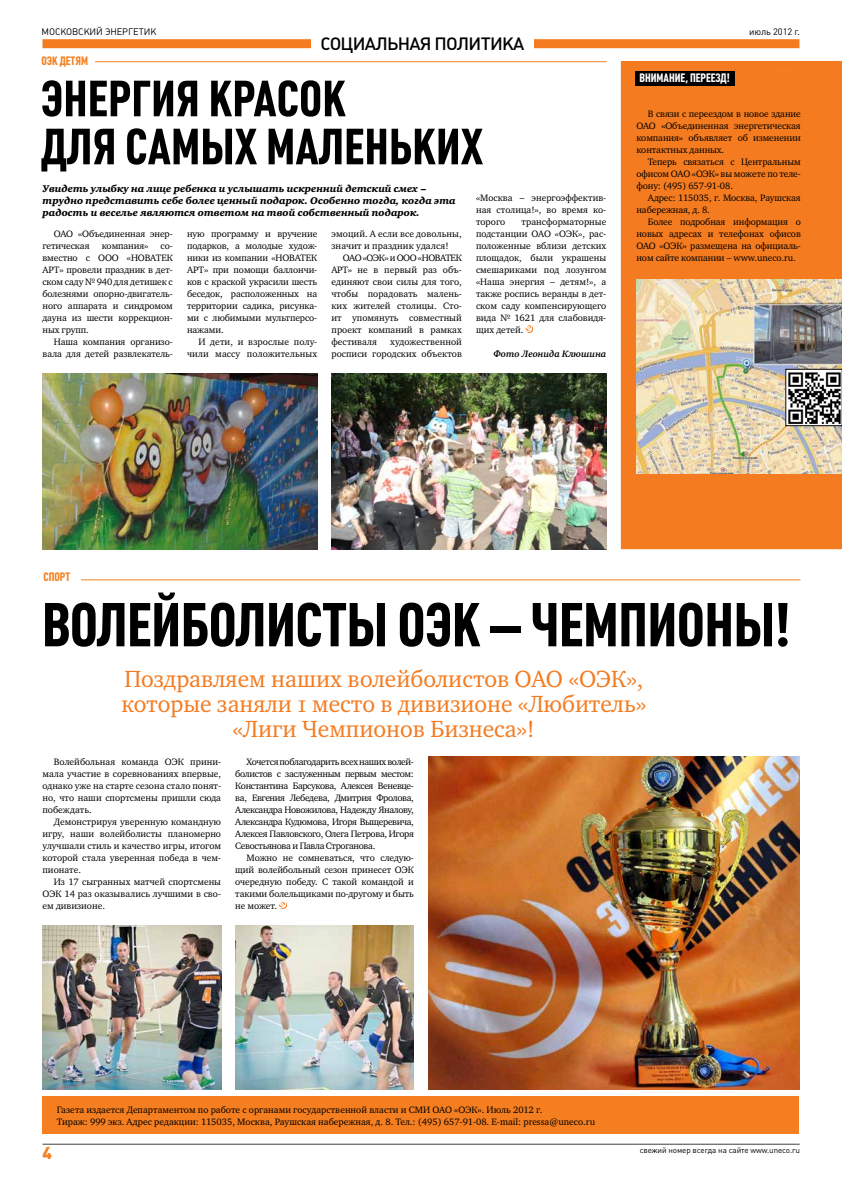
<style>
.page{position:relative;width:842px;height:1191px;background:#fff}
.page>*{position:absolute;margin:0;border:0;box-sizing:border-box;transform-origin:0 0}
.t1{font:700 60.8px "Plumb Condensed";color:#000}
.t2{font:700 50px/48px "Plumb Condensed";letter-spacing:.01em;color:#000}
.t3{font:24px/25px "Charter ITCOSC";color:#f47b20;text-align:center}
.t4{font:500 17.6px "Plumb";letter-spacing:-.04em;color:#000}
.t5{font:900 17px "Plumb";color:#f58220}
.t6{font:700 12px "Plumb Condensed";color:#fff}
.t7{font:700 12px "Plumb Condensed";color:#f58020}
.t8{font:italic 10px/12px "Charter Black ITCOSC";color:#000}
.t9{font:9.5px/12px "Charter ITCC";color:#000;text-align:justify}
.t10{font:italic 700 9.5px "Charter ITCC";color:#000}
.t11{font:9.3px "Plumb";letter-spacing:-.01em;color:#000}
.t12{font:8px "Plumb";letter-spacing:-.01em;color:#000}
</style>
<div class="page">
<hr style="left:43px;top:1144px;width:757px;height:1px;background:#414042">
<div style="left:43px;top:39px;width:756px;height:9px;background:#f47b20"></div>
<div style="left:621px;top:61px;width:221px;height:488px;background:#f47b20"></div>
<div style="left:43px;top:1096px;width:756px;height:37px;background:#f57e20"></div>
<div style="left:311px;top:30px;width:223px;height:23px;background:#fff"></div>
<svg style="left:773px;top:71px;width:23px;height:1px"></svg>
<svg style="left:526px;top:326px;width:7px;height:7px"></svg>
<div style="left:635px;top:71px;width:99px;height:14px;background:#000"></div>
<hr style="left:71px;top:61px;width:536px;height:1px;background:#f58220">
<div style="left:42px;top:56px;width:53px;height:16px;background:#fff"></div>
<svg style="left:279px;top:902px;width:7px;height:7px"></svg>
<hr style="left:81px;top:579px;width:719px;height:1px;background:#f58220">
<img style="left:637px;top:279px;width:205px;height:194px">
<img style="left:43px;top:925px;width:178px;height:164px">
<img style="left:235px;top:925px;width:179px;height:164px">
<img style="left:428px;top:756px;width:371px;height:333px">
<img style="left:332px;top:373px;width:275px;height:176px">
<img style="left:42px;top:373px;width:275px;height:176px">
<img style="left:788px;top:371px;width:52px;height:53px">
<div style="left:786px;top:369px;width:56px;height:57px;border:1px solid #000"></div>
<p class="t11" style="left:42px;top:26px;width:116px">МОСКОВСКИЙ ЭНЕРГЕТИК</p>
<p class="t11" style="left:749px;top:26px;width:52px">июль 2012 г.</p>
<p class="t7" style="left:42px;top:54px;width:31px">ОЭК детям</p>
<h3 class="t4" style="left:320px;top:33px;width:206px">социальная политика</h3>
<h2 class="t2" style="left:41px;top:75px;width:237px">Энергия красок для самы</h2>
<h2 class="t2" style="left:235px;top:123px;width:250px">х маленьких</h2>
<p class="t8" style="left:43px;top:183px;width:415px">Увидеть улыбку на лице ребенка и услышать искренний детский смех – трудно представить себе более ценный подарок. Особенно тогда, когда эта радость и веселье являются ответом на твой собственный подарок.</p>
<p class="t9" style="left:476px;top:192px;width:132px">«Москва – энергоэффектив&shy;ная столица!», во время ко&shy;торого</p>
<p class="t9" style="left:476px;top:216px;width:132px;text-indent:46px">трансформаторные подстанции ОАО «ОЭК», рас&shy;положенные вблизи детских площадок, были украшены смешариками под лозунгом «Наша энергия – детям!», а также роспись веранды в дет&shy;ском саду компенсирующего вида № 1621 для слабовидя&shy;щих детей.</p>
<p class="t10" style="left:493px;top:348px;width:114px">Фото Леонида Клюшина</p>
<p class="t9" style="left:43px;top:228px;width:132px;text-indent:11px">ОАО «Объединенная энер&shy;гетическая</p>
<p class="t9" style="left:331px;top:228px;width:132px">эмоций. А если все довольны, значит и праздник удался!</p>
<p class="t9" style="left:331px;top:252px;width:132px;text-indent:11px">ОАО «ОЭК» и ООО -«НОВАТЕК АРТ» не в первый раз объ&shy;единяют свои силы для того, чтобы порадовать малень&shy;ких жителей столицы. Сто&shy;ит упомянуть совместный проект компаний в рамках фестиваля</p>
<p class="t9" style="left:187px;top:228px;width:132px">ную программу и вручение подарков, а молодые худож&shy;ники из компании «НОВАТЕК АРТ» при помощи баллончи&shy;ков с краской украсили шесть беседок, расположенных на территории садика, рисунка&shy;ми с любимыми мультперсо&shy;нажами.</p>
<p class="t9" style="left:187px;top:336px;width:132px;text-align:right">И дети, и взрослые полу&shy;чили массу положительных</p>
<p class="t9" style="left:43px;top:240px;width:132px;text-indent:118px">со&shy;вместно с ООО «НОВАТЕК АРТ» провели праздник в дет&shy;ском саду № 940 для детишек с болезнями опорно-двигатель&shy;ного аппарата и синдромом дауна из шести коррекцион&shy;ных групп.</p>
<p class="t9" style="left:43px;top:336px;width:132px;text-align:right">Наша компания организо&shy;вала для детей развлекатель-</p>
<p class="t9" style="left:102px;top:240px;width:48px">компания»</p>
<p class="t9" style="left:331px;top:336px;width:132px;text-align:right">художественной<br>росписи городских объектов</p>
<p class="t6" style="left:639px;top:71px;width:92px">ВНИМАНИЕ, ПЕРЕЕЗД!</p>
<p class="t9" style="left:636px;top:108px;width:166px;text-indent:11px">В связи с переездом в новое здание ОАО «Объединенная энергетическая компания» объявляет об изменении контактных данных.</p>
<p class="t9" style="left:636px;top:156px;width:166px;text-indent:11px">Теперь связаться с Центральным офисом ОАО «ОЭК» вы можете по теле&shy;фону: (495) 657-91-08.</p>
<p class="t9" style="left:636px;top:192px;width:166px;text-indent:11px">Адрес: 115035, г. Москва, Раушская набережная, д. 8.</p>
<p class="t9" style="left:636px;top:216px;width:166px;text-indent:11px">Более подробная информация о новых адресах и телефонах офисов ОАО «ОЭК» размещена на официаль&shy;ном сайте компании – www.uneco.ru.</p>
<p class="t7" style="left:44px;top:570px;width:28px">СПОРТ</p>
<h1 class="t1" style="left:42px;top:591px;width:255px">Волейболисты</h1>
<h1 class="t1" style="left:398px;top:591px;width:193px">ОЭК – чемпионы</h1>
<h1 class="t1" style="left:775px;top:591px;width:17px">!</h1>
<h3 class="t3" style="left:122px;top:667px;width:526px">Поздравляем наших волейболистов ОАО «ОЭК», которые заняли 1 место в дивизионе «Любитель» «Лиги Чемпионов Бизнеса»!</h3>
<p class="t9" style="left:43px;top:756px;width:180px;text-indent:11px">Волейбольная команда ОЭК прини&shy;мала участие в соревнованиях впервые, однако уже на старте сезона стало понят&shy;но, что наши спортсмены пришли сюда побеждать.</p>
<p class="t9" style="left:43px;top:816px;width:180px;text-indent:11px">Демонстрируя уверенную командную игру, наши волейболисты планомерно улучшали стиль и качество игры, итогом которой стала уверенная победа в чем&shy;пионате.</p>
<p class="t9" style="left:43px;top:876px;width:180px;text-indent:11px">Из 17 сыгранных матчей спортсмены ОЭК 14 раз оказывались лучшими в сво&shy;ем дивизионе.</p>
<p class="t9" style="left:235px;top:756px;width:180px;text-indent:11px">Хочется поблагодарить всех наших волей&shy;болистов с заслуженным первым местом:<br>Константина Барсукова, Алексея Веневце&shy;ва, Евгения Лебедева, Дмитрия Фролова, Александра Новожилова, Надежду Яналову, Александра Кудюмова, Игоря Выщеревича, Алексея Павловского, Олега Петрова, Игоря Севостьянова и Павла Строганова.</p>
<p class="t9" style="left:235px;top:852px;width:180px;text-indent:11px">Можно не сомневаться, что следую&shy;щий волейбольный сезон принесет ОЭК очередную победу. С такой командой и такими болельщиками по-другому и быть не может.</p>
<p class="t9" style="left:57px;top:1104px;width:540px">Газета издается Департаментом по работе с органами государственной власти и СМИ ОАО «ОЭК». Июль 2012 г.<br>Тираж: 999 экз. Адрес редакции: 115035, Москва, Раушская набережная, д. 8. Тел.: (495) 657-91-08. E-mail: pressa@uneco.ru</p>
<h3 class="t5" style="left:43px;top:1143px;width:11px">4</h3>
<p class="t12" style="left:640px;top:1145px;width:162px">свежий номер всегда на сайте www.uneco.ru</p>
</div>
